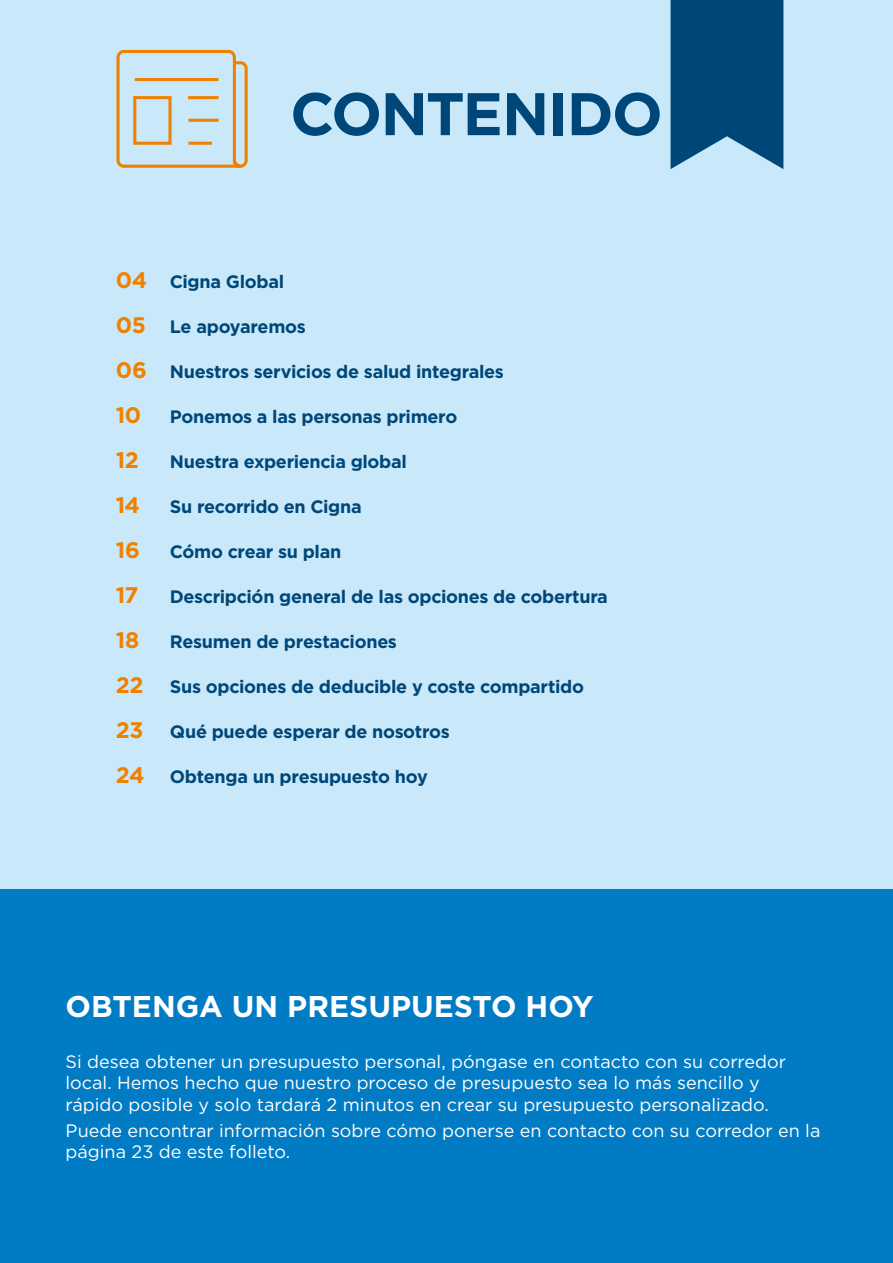
<style>
.page{position:relative;width:893px;height:1263px;background:#c9e9fb}
.page>*{position:absolute;margin:0;border:0;box-sizing:border-box;transform-origin:0 0}
.t1{font:700 60px "Gotham";letter-spacing:-.025em;color:#004779}
.t2{font:700 30px "Gotham";color:#fff}
.t3{font:700 22.5px "Gotham";letter-spacing:-.02em;color:#f08100}
.t4{font:700 18px "Gotham";letter-spacing:-.015em;color:#004779}
.t5{font:18px/21.6px "Gotham";color:#fff}
.s1{font-size:22.5px;color:#f08100}
</style>
<div class="page">
<div style="left:0;top:889px;width:893px;height:374px;background:#007bc4"></div>
<svg style="left:116px;top:49px;width:132px;height:119px"></svg>
<svg style="left:670px;top:0;width:113px;height:169px"></svg>
<h1 class="t1" style="left:290px;top:74px;width:374px">CONTENIDO</h1>
<p class="t4" style="left:116px;top:270px;width:170px"><span class="s1">04</span> Cigna Global</p>
<p class="t4" style="left:116px;top:315px;width:191px"><span class="s1">05</span> Le apoyaremos</p>
<p class="t4" style="left:116px;top:360px;width:389px"><span class="s1">06</span> Nuestros servicios de salud integrales</p>
<p class="t3" style="left:116px;top:400px;width:27px">10</p>
<p class="t4" style="left:170px;top:405px;width:289px">Ponemos a las personas primero</p>
<p class="t3" style="left:116px;top:445px;width:24px">12</p>
<p class="t4" style="left:170px;top:450px;width:239px">Nuestra experiencia global</p>
<p class="t3" style="left:116px;top:490px;width:26px">14</p>
<p class="t4" style="left:170px;top:495px;width:193px">Su recorrido en Cigna</p>
<p class="t3" style="left:116px;top:535px;width:26px">16</p>
<p class="t4" style="left:170px;top:540px;width:173px">Cómo crear su plan</p>
<p class="t3" style="left:116px;top:580px;width:24px">17</p>
<p class="t4" style="left:170px;top:585px;width:440px">Descripción general de las opciones de cobertura</p>
<p class="t3" style="left:116px;top:625px;width:25px">18</p>
<p class="t4" style="left:170px;top:630px;width:229px">Resumen de prestaciones</p>
<p class="t4" style="left:116px;top:675px;width:470px"><span class="s1">22</span> Sus opciones de deducible y coste compartido</p>
<p class="t4" style="left:116px;top:720px;width:335px"><span class="s1">23</span> Qué puede esperar de nosotros</p>
<p class="t4" style="left:116px;top:765px;width:313px"><span class="s1">24</span> Obtenga un presupuesto hoy</p>
<h2 class="t2" style="left:66px;top:986px;width:529px">OBTENGA UN PRESUPUESTO HOY</h2>
<p class="t5" style="left:66px;top:1050px;width:722px">Si desea obtener un presupuesto personal, póngase en contacto con su corredor local. Hemos hecho que nuestro proceso de presupuesto sea lo más sencillo y rápido posible y solo tardará 2 minutos en crear su presupuesto personalizado.</p>
<p class="t5" style="left:66px;top:1119px;width:756px">Puede encontrar información sobre cómo ponerse en contacto con su corredor en la página 23 de este folleto.</p>
</div>
